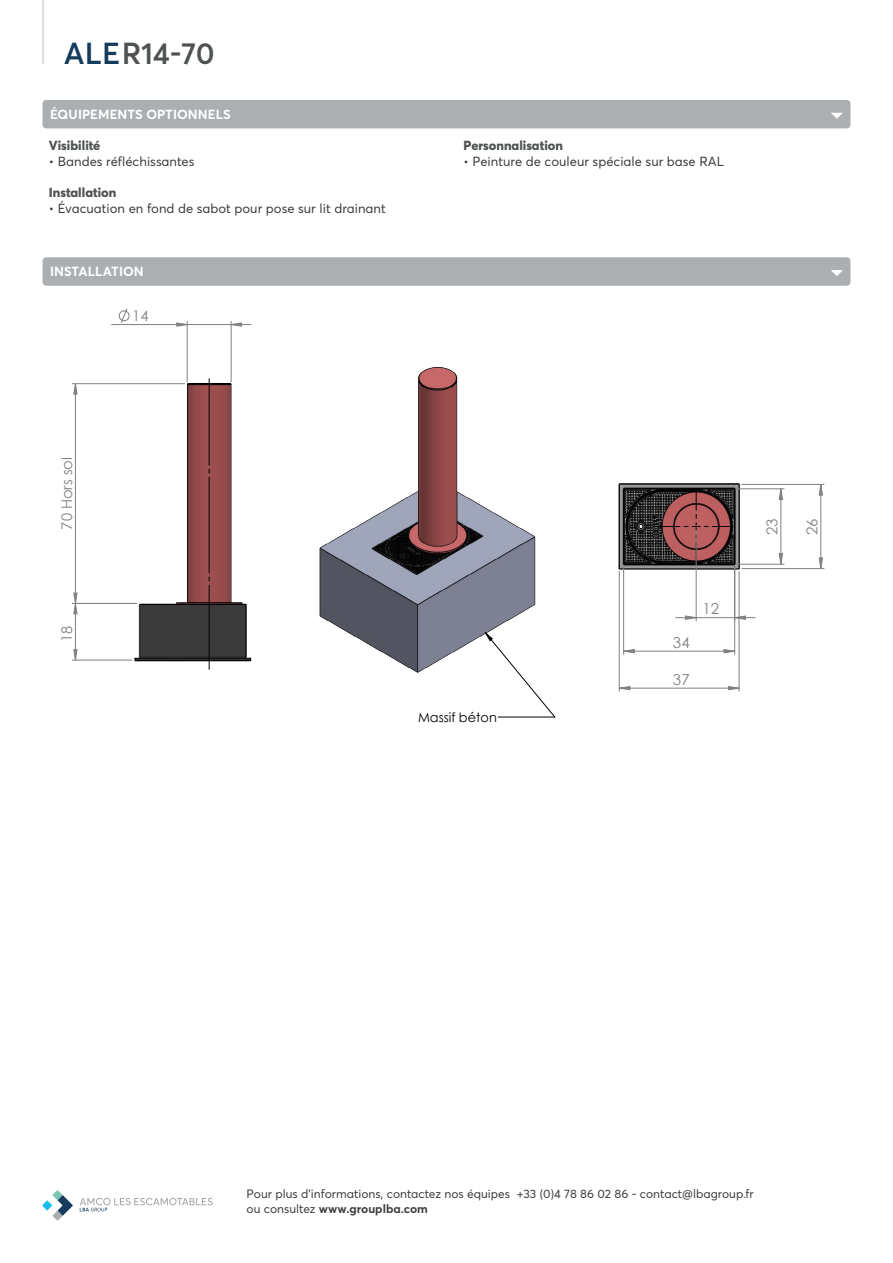
<style>
.page{position:relative;width:893px;height:1263px;background:#fff}
.page>*{position:absolute;margin:0;border:0;box-sizing:border-box;transform-origin:0 0}
.t1{font:600 30px "Averta";color:#4e5252}
.t2{font:15.15px "Century Gothic";color:#818181}
.t3{font:14.7px "Century Gothic";color:#818181}
.t4{font:13.05px "Averta";color:#3c3c3b}
.t5{font:800 13.05px "Averta";color:#4e5252}
.t6{font:700 13.05px "Averta";letter-spacing:.005em;color:#fff}
.t7{font:12.9px "Century Gothic";color:#020203}
.t8{font:12px/14.4px "Averta";color:#3c3c3b}
.s1{color:#163b5c}
.s2{font-weight:700}
</style>
<div class="page">
<hr style="left:43px;top:0;width:1px;height:64px;background:#c1c4c6">
<img style="left:121px;top:370px;width:131px;height:300px">
<svg style="left:119px;top:308px;width:11px;height:15px"></svg>
<svg style="left:209px;top:379px;width:1px;height:290px"></svg>
<hr style="left:231px;top:321px;width:1px;height:61px;background:#818181">
<hr style="left:187px;top:321px;width:1px;height:61px;background:#818181">
<hr style="left:112px;top:324px;width:75px;height:1px;background:#818181">
<hr style="left:75px;top:603px;width:1px;height:57px;background:#818181">
<hr style="left:72px;top:660px;width:60px;height:1px;background:#818181">
<hr style="left:75px;top:384px;width:1px;height:219px;background:#818181">
<hr style="left:72px;top:603px;width:64px;height:1px;background:#818181">
<hr style="left:72px;top:383px;width:113px;height:1px;background:#818181">
<svg style="left:176px;top:322px;width:75px;height:5px"></svg>
<svg style="left:73px;top:649px;width:5px;height:12px"></svg>
<svg style="left:73px;top:592px;width:5px;height:22px"></svg>
<svg style="left:73px;top:383px;width:5px;height:12px"></svg>
<img style="left:319px;top:367px;width:217px;height:306px">
<svg style="left:485px;top:632px;width:70px;height:86px"></svg>
<img style="left:618px;top:483px;width:135px;height:99px">
<svg style="left:659px;top:490px;width:74px;height:73px;background:#804647"></svg>
<hr style="left:619px;top:571px;width:1px;height:120px;background:#818181">
<hr style="left:739px;top:571px;width:1px;height:120px;background:#818181">
<hr style="left:623px;top:566px;width:1px;height:88px;background:#818181">
<hr style="left:696px;top:530px;width:1px;height:91px;background:#818181">
<hr style="left:734px;top:566px;width:1px;height:55px;background:#818181">
<hr style="left:742px;top:568px;width:82px;height:1px;background:#818181">
<hr style="left:742px;top:484px;width:82px;height:1px;background:#818181">
<hr style="left:781px;top:489px;width:1px;height:75px;background:#818181">
<hr style="left:737px;top:564px;width:47px;height:1px;background:#818181">
<hr style="left:737px;top:488px;width:47px;height:1px;background:#818181">
<svg style="left:619px;top:615px;width:136px;height:75px"></svg>
<svg style="left:818px;top:485px;width:5px;height:84px"></svg>
<svg style="left:778px;top:553px;width:5px;height:12px"></svg>
<svg style="left:778px;top:488px;width:5px;height:12px"></svg>
<div style="left:43px;top:100px;width:807px;height:28px;background:#acafb2;border-radius:4px"></div>
<svg style="left:831px;top:113px;width:12px;height:6px"></svg>
<div style="left:43px;top:257px;width:807px;height:29px;background:#acafb2;border-radius:4px"></div>
<svg style="left:831px;top:270px;width:12px;height:6px"></svg>
<svg style="left:43px;top:1190px;width:30px;height:30px"></svg>
<svg style="left:80px;top:1198px;width:133px;height:13px"></svg>
<h1 class="t1" style="left:64px;top:34px;width:153px"><span class="s1">ALE</span>R14-70</h1>
<p class="t6" style="left:50px;top:106px;width:182px">ÉQUIPEMENTS OPTIONNELS</p>
<p class="t5" style="left:49px;top:137px;width:53px">Visibilité</p>
<p class="t4" style="left:49px;top:153px;width:147px">• Bandes réfléchissantes</p>
<p class="t5" style="left:49px;top:184px;width:69px">Installation</p>
<p class="t4" style="left:49px;top:200px;width:338px">• Évacuation en fond de sabot pour pose sur lit drainant</p>
<p class="t6" style="left:50px;top:263px;width:95px">INSTALLATION</p>
<p class="t3" style="left:132px;top:306px;width:18px">14</p>
<p class="t5" style="left:463px;top:137px;width:101px">Personnalisation</p>
<p class="t4" style="left:463px;top:153px;width:262px">• Peinture de couleur spéciale sur base RAL</p>
<p class="t3" style="left:57px;top:530px;width:74px;rotate:-90deg">70 Hors sol</p>
<p class="t3" style="left:57px;top:642px;width:18px;rotate:-90deg">18</p>
<p class="t7" style="left:418px;top:708px;width:80px">Massif béton</p>
<p class="t2" style="left:673px;top:632px;width:18px">34</p>
<p class="t2" style="left:673px;top:669px;width:18px">37</p>
<p class="t2" style="left:702px;top:598px;width:18px">12</p>
<p class="t2" style="left:761px;top:535px;width:18px;rotate:-90deg">23</p>
<p class="t2" style="left:801px;top:535px;width:18px;rotate:-90deg">26</p>
<p class="t8" style="left:247px;top:1186px;width:265px">Pour plus d’informations, contactez nos équipes ou consultez <span class="s2">www.grouplba.com</span></p>
<p class="t8" style="left:517px;top:1186px;width:239px">+33 0( 4) 78 86 02 86 - contact@lbagroup f r.</p>
</div>
